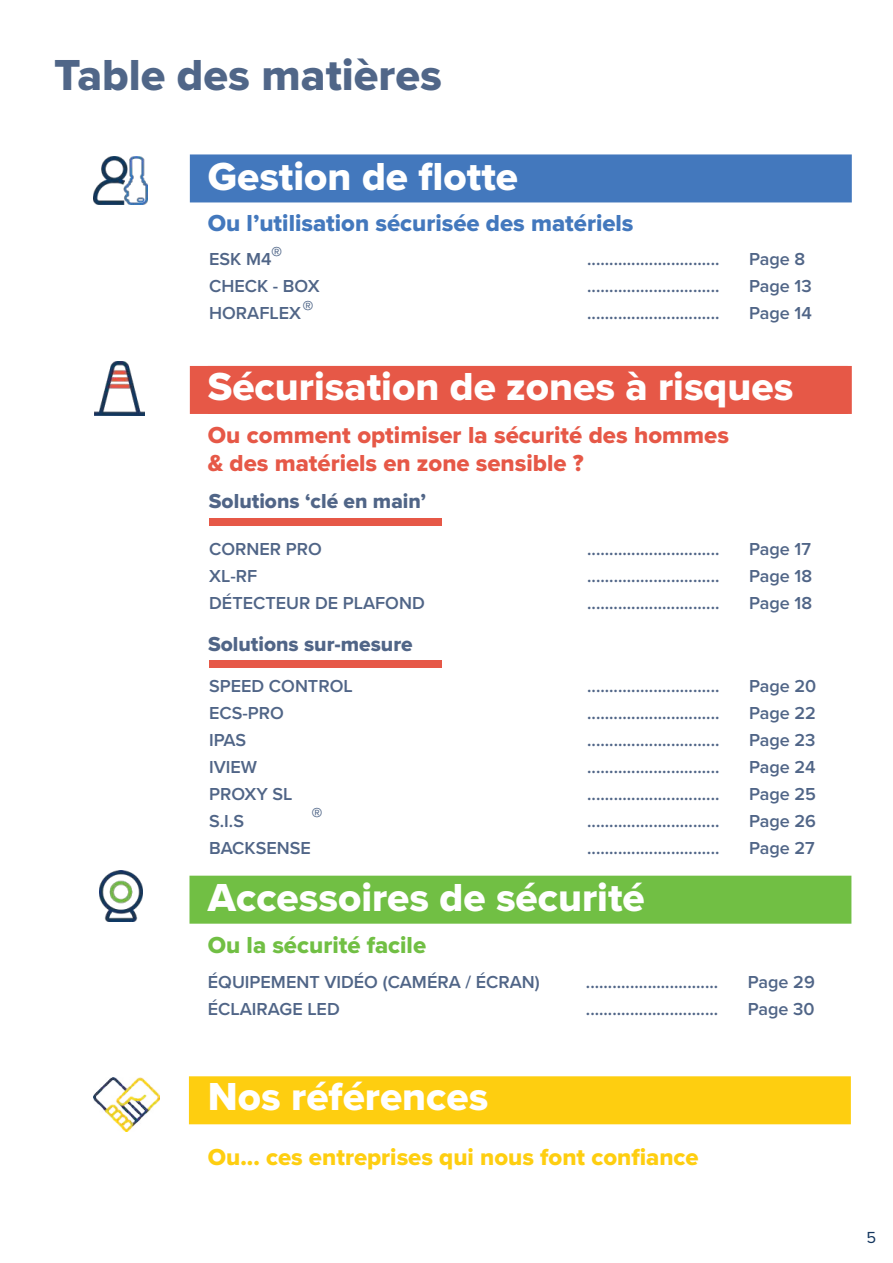
<style>
.page{position:relative;width:893px;height:1263px;background:#fff}
.page>*{position:absolute;margin:0;border:0;box-sizing:border-box;transform-origin:0 0}
.t1{font:45px "Proxima Nova Extrabld";color:#506688}
.t2{font:40.5px "Proxima Nova Extrabld";color:#fff}
.t3{font:24px/28.8px "Proxima Nova Extrabld";color:#e65847}
.t4{font:24px "Proxima Nova Extrabld";color:#fece10}
.t5{font:24px "Proxima Nova Extrabld";color:#4378bd}
.t6{font:24px "Proxima Nova Extrabld";color:#71bf44}
.t7{font:22.5px "Proxima Nova Extrabld";color:#506688}
.t8{font:21px "Proxima Nova Extrabld";color:#506587}
.t9{font:600 18px "Proxima Nova";color:#506587}
.t10{font:16.5px "Proxima Nova S";color:#13355e}
</style>
<div class="page">
<div style="left:190px;top:154px;width:662px;height:48px;background:#4378bd"></div>
<div style="left:190px;top:366px;width:662px;height:48px;background:#e65847"></div>
<div style="left:189px;top:876px;width:662px;height:48px;background:#71bf44"></div>
<div style="left:189px;top:1076px;width:662px;height:48px;background:#fece10"></div>
<img style="left:100px;top:870px;width:43px;height:52px">
<img style="left:94px;top:1077px;width:65px;height:55px">
<img style="left:94px;top:362px;width:50px;height:54px">
<div style="left:209px;top:518px;width:232px;height:8px;background:#e65847"></div>
<div style="left:209px;top:660px;width:233px;height:8px;background:#e65847"></div>
<img style="left:94px;top:157px;width:53px;height:47px">
<h1 class="t1" style="left:54px;top:54px;width:389px">Table des matières</h1>
<h2 class="t2" style="left:208px;top:158px;width:312px">Gestion de flotte</h2>
<h3 class="t5" style="left:208px;top:212px;width:427px">Ou l’utilisation sécurisée des matériels</h3>
<p class="t7" style="left:271px;top:244px;width:13px">®</p>
<p class="t9" style="left:209px;top:251px;width:64px">ESK M4</p>
<p class="t9" style="left:587px;top:251px;width:134px">..............................</p>
<p class="t9" style="left:749px;top:251px;width:58px">Page 8</p>
<p class="t9" style="left:209px;top:278px;width:112px">CHECK - BOX</p>
<p class="t9" style="left:587px;top:278px;width:134px">..............................</p>
<p class="t9" style="left:749px;top:278px;width:64px">Page 13</p>
<p class="t9" style="left:209px;top:305px;width:93px">HORAFLEX</p>
<p class="t9" style="left:587px;top:305px;width:134px">..............................</p>
<p class="t9" style="left:749px;top:305px;width:64px">Page 14</p>
<p class="t7" style="left:302px;top:298px;width:13px">®</p>
<h2 class="t2" style="left:208px;top:368px;width:587px">Sécurisation de zones à risques</h2>
<h3 class="t3" style="left:208px;top:421px;width:523px">Ou comment optimiser la sécurité des hommes &amp; des matériels en zone sensible ?</h3>
<p class="t8" style="left:209px;top:492px;width:219px">Solutions ‘clé en main’</p>
<p class="t9" style="left:209px;top:541px;width:114px">CORNER PRO</p>
<p class="t9" style="left:587px;top:541px;width:134px">..............................</p>
<p class="t9" style="left:749px;top:541px;width:63px">Page 17</p>
<p class="t9" style="left:209px;top:568px;width:50px">XL-RF</p>
<p class="t9" style="left:587px;top:568px;width:134px">..............................</p>
<p class="t9" style="left:749px;top:568px;width:64px">Page 18</p>
<p class="t9" style="left:209px;top:595px;width:217px">DÉTECTEUR DE PLAFOND</p>
<p class="t9" style="left:587px;top:595px;width:134px">..............................</p>
<p class="t9" style="left:749px;top:595px;width:64px">Page 18</p>
<p class="t8" style="left:208px;top:634px;width:206px">Solutions sur-mesure</p>
<p class="t9" style="left:209px;top:678px;width:145px">SPEED CONTROL</p>
<p class="t9" style="left:587px;top:678px;width:134px">..............................</p>
<p class="t9" style="left:749px;top:678px;width:69px">Page 20</p>
<p class="t9" style="left:209px;top:705px;width:76px">ECS-PRO</p>
<p class="t9" style="left:587px;top:705px;width:134px">..............................</p>
<p class="t9" style="left:749px;top:705px;width:68px">Page 22</p>
<p class="t9" style="left:209px;top:732px;width:38px">IPAS</p>
<p class="t9" style="left:587px;top:732px;width:134px">..............................</p>
<p class="t9" style="left:749px;top:732px;width:68px">Page 23</p>
<p class="t9" style="left:209px;top:759px;width:50px">IVIEW</p>
<p class="t9" style="left:587px;top:759px;width:134px">..............................</p>
<p class="t9" style="left:749px;top:759px;width:68px">Page 24</p>
<p class="t9" style="left:209px;top:786px;width:85px">PROXY SL</p>
<p class="t9" style="left:587px;top:786px;width:134px">..............................</p>
<p class="t9" style="left:749px;top:786px;width:68px">Page 25</p>
<p class="t9" style="left:209px;top:813px;width:36px">S.I.S</p>
<p class="t9" style="left:587px;top:813px;width:134px">..............................</p>
<p class="t9" style="left:749px;top:813px;width:68px">Page 26</p>
<p class="t9" style="left:209px;top:840px;width:103px">BACKSENSE</p>
<p class="t9" style="left:587px;top:840px;width:134px">..............................</p>
<p class="t9" style="left:749px;top:840px;width:67px">Page 27</p>
<p class="t7" style="left:311px;top:806px;width:13px">®</p>
<h2 class="t2" style="left:208px;top:879px;width:438px">Accessoires de sécurité</h2>
<h3 class="t6" style="left:208px;top:934px;width:220px">Ou la sécurité facile</h3>
<p class="t9" style="left:208px;top:974px;width:333px">ÉQUIPEMENT VIDÉO (CAMÉRA / ÉCRAN)</p>
<p class="t9" style="left:208px;top:1001px;width:133px">ÉCLAIRAGE LED</p>
<h2 class="t2" style="left:208px;top:1078px;width:282px">Nos références</h2>
<p class="t9" style="left:586px;top:974px;width:134px">..............................</p>
<p class="t9" style="left:748px;top:974px;width:68px">Page 29</p>
<p class="t9" style="left:586px;top:1001px;width:134px">..............................</p>
<p class="t9" style="left:748px;top:1001px;width:68px">Page 30</p>
<h3 class="t4" style="left:208px;top:1146px;width:492px">Ou... ces entreprises qui nous font confiance</h3>
<p class="t10" style="left:866px;top:1228px;width:11px">5</p>
</div>
